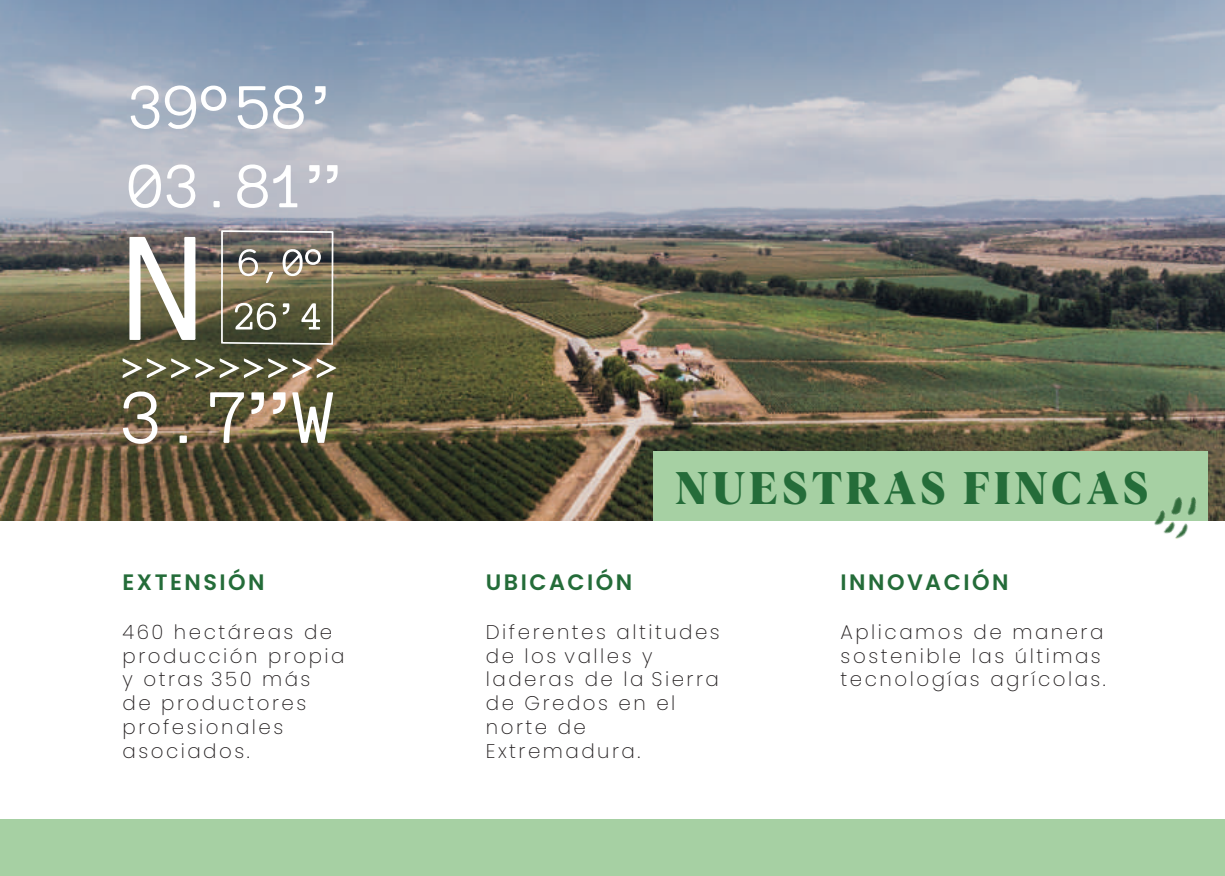
<style>
.page{position:relative;width:1225px;height:876px;background:#fff}
.page>*{position:absolute;margin:0;border:0;box-sizing:border-box;transform-origin:0 0}
.t1{font:700 44.6px "Albra";letter-spacing:.085em;color:#246c39}
.t2{font:600 22.4px "Poppins";letter-spacing:.11em;color:#246c39}
.t3{font:200 19.8px/23.8px "Poppins";letter-spacing:.125em;color:#231f20}
</style>
<div class="page">
<img style="left:0;top:0;width:1225px;height:521px">
<div style="left:653px;top:452px;width:555px;height:69px;background:#a6d0a3"></div>
<img style="left:1154px;top:485px;width:55px;height:54px">
<svg style="left:129px;top:237px;width:67px;height:103px"></svg>
<svg style="left:292px;top:392px;width:41px;height:51px"></svg>
<svg style="left:123px;top:391px;width:35px;height:53px"></svg>
<svg style="left:238px;top:85px;width:66px;height:44px"></svg>
<svg style="left:210px;top:392px;width:34px;height:51px"></svg>
<svg style="left:129px;top:164px;width:67px;height:45px"></svg>
<svg style="left:236px;top:164px;width:61px;height:44px"></svg>
<svg style="left:131px;top:85px;width:96px;height:45px"></svg>
<svg style="left:272px;top:392px;width:14px;height:22px"></svg>
<svg style="left:251px;top:392px;width:13px;height:22px"></svg>
<svg style="left:327px;top:165px;width:11px;height:18px"></svg>
<svg style="left:315px;top:86px;width:11px;height:18px"></svg>
<svg style="left:309px;top:165px;width:11px;height:18px"></svg>
<svg style="left:122px;top:358px;width:214px;height:20px"></svg>
<svg style="left:179px;top:435px;width:8px;height:8px"></svg>
<svg style="left:213px;top:201px;width:7px;height:7px"></svg>
<img style="left:221px;top:230px;width:112px;height:115px">
<div style="left:0;top:819px;width:1225px;height:57px;background:#a6d0a3"></div>
<h1 class="t1" style="left:675px;top:455px;width:475px">NUESTRAS FINCAS</h1>
<p class="t2" style="left:122px;top:569px;width:143px">EXTENSIÓN</p>
<p class="t2" style="left:486px;top:569px;width:148px">UBICACIÓN</p>
<p class="t2" style="left:840px;top:569px;width:169px">INNOVACIÓN</p>
<p class="t3" style="left:122px;top:620px;width:223px">460 hectáreas de producción propia y otras 350 más<br>de productores profesionales asociados.</p>
<p class="t3" style="left:486px;top:620px;width:235px">Diferentes altitudes de los valles y laderas de la Sierra de Gredos en el norte de<br>Extremadura.</p>
<p class="t3" style="left:840px;top:620px;width:267px">Aplicamos de manera sostenible las últimas tecnologías agrícolas.</p>
</div>
